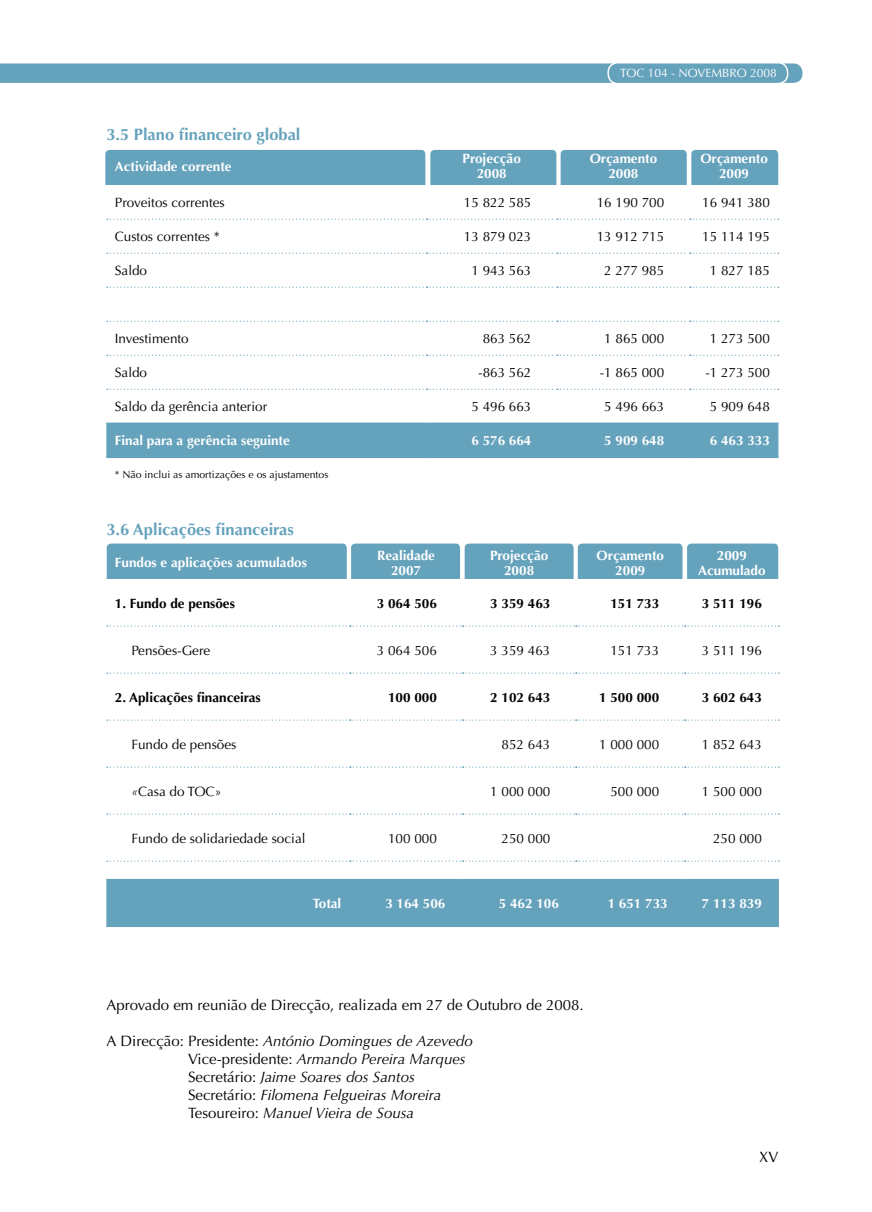
<style>
.page{position:relative;width:872px;height:1212px;background:#fff}
.page>*{position:absolute;margin:0;border:0;box-sizing:border-box;transform-origin:0 0}
.t1{font:700 16.5px "Optima";color:#65a2bc}
.t2{font:italic 15px/18px "Optima";color:#000}
.t3{font:15px "Optima";color:#000}
.t4{font:13.5px "Optima";color:#000}
.t5{font:700 13.5px/15px "Optima";color:#fff;text-align:center}
.t6{font:700 13.5px "Optima";color:#000}
.t7{font:12px "Optima";color:#fff}
.t8{font:10.5px "Optima";color:#000}
.s1{font-style:italic}
.s2{font-style:normal}
</style>
<div class="page">
<svg style="left:0;top:63px;width:803px;height:20px;background:#6aa5be"></svg>
<div style="left:608px;top:63px;width:179px;height:21px;background:#65a2bc;border-radius:10px"></div>
<div style="left:607px;top:62px;width:181px;height:22px;border:2px solid #fff;border-radius:10px"></div>
<div style="left:107px;top:544px;width:240px;height:42px;background:#65a2bc;border-radius:4px"></div>
<div style="left:106px;top:579px;width:241px;height:8px;background:#fff"></div>
<div style="left:351px;top:544px;width:109px;height:42px;background:#65a2bc;border-radius:4px"></div>
<div style="left:351px;top:579px;width:109px;height:8px;background:#fff"></div>
<div style="left:464px;top:544px;width:109px;height:42px;background:#65a2bc;border-radius:4px"></div>
<div style="left:464px;top:579px;width:110px;height:8px;background:#fff"></div>
<div style="left:578px;top:544px;width:104px;height:42px;background:#65a2bc;border-radius:4px"></div>
<div style="left:577px;top:579px;width:105px;height:8px;background:#fff"></div>
<div style="left:687px;top:544px;width:91px;height:42px;background:#65a2bc;border-radius:4px"></div>
<div style="left:687px;top:579px;width:91px;height:8px;background:#fff"></div>
<div style="left:106px;top:880px;width:673px;height:46px;background:#65a2bc"></div>
<svg style="left:107px;top:625px;width:672px;height:2px"></svg>
<svg style="left:107px;top:672px;width:672px;height:2px"></svg>
<svg style="left:107px;top:719px;width:672px;height:2px"></svg>
<svg style="left:107px;top:766px;width:672px;height:2px"></svg>
<svg style="left:107px;top:813px;width:672px;height:2px"></svg>
<svg style="left:107px;top:860px;width:672px;height:2px"></svg>
<hr style="left:106px;top:879px;width:244px;height:1px;background:#65a2bc">
<hr style="left:350px;top:879px;width:112px;height:1px;background:#65a2bc">
<hr style="left:462px;top:879px;width:114px;height:1px;background:#65a2bc">
<hr style="left:576px;top:879px;width:108px;height:1px;background:#65a2bc">
<hr style="left:684px;top:879px;width:95px;height:1px;background:#65a2bc">
<hr style="left:106px;top:926px;width:244px;height:1px;background:#65a2bc">
<hr style="left:350px;top:926px;width:112px;height:1px;background:#65a2bc">
<hr style="left:462px;top:926px;width:114px;height:1px;background:#65a2bc">
<hr style="left:576px;top:926px;width:108px;height:1px;background:#65a2bc">
<hr style="left:684px;top:926px;width:95px;height:1px;background:#65a2bc">
<div style="left:430px;top:150px;width:126px;height:42px;background:#65a2bc;border-radius:4px"></div>
<div style="left:430px;top:185px;width:126px;height:8px;background:#fff"></div>
<div style="left:560px;top:150px;width:126px;height:42px;background:#65a2bc;border-radius:4px"></div>
<div style="left:560px;top:185px;width:127px;height:8px;background:#fff"></div>
<div style="left:691px;top:150px;width:87px;height:42px;background:#65a2bc;border-radius:4px"></div>
<div style="left:691px;top:185px;width:87px;height:8px;background:#fff"></div>
<div style="left:105px;top:150px;width:320px;height:42px;background:#65a2bc;border-radius:4px"></div>
<div style="left:105px;top:185px;width:321px;height:8px;background:#fff"></div>
<div style="left:106px;top:424px;width:672px;height:33px;background:#65a2bc"></div>
<svg style="left:107px;top:219px;width:672px;height:1px"></svg>
<svg style="left:107px;top:253px;width:672px;height:1px"></svg>
<svg style="left:107px;top:287px;width:672px;height:1px"></svg>
<svg style="left:107px;top:321px;width:672px;height:1px"></svg>
<svg style="left:107px;top:355px;width:672px;height:1px"></svg>
<svg style="left:107px;top:389px;width:672px;height:1px"></svg>
<hr style="left:106px;top:423px;width:320px;height:1px;background:#65a2bc">
<hr style="left:426px;top:423px;width:131px;height:1px;background:#65a2bc">
<hr style="left:557px;top:423px;width:133px;height:1px;background:#65a2bc">
<hr style="left:690px;top:423px;width:88px;height:1px;background:#65a2bc">
<hr style="left:106px;top:457px;width:320px;height:1px;background:#65a2bc">
<hr style="left:426px;top:457px;width:131px;height:1px;background:#65a2bc">
<hr style="left:557px;top:457px;width:133px;height:1px;background:#65a2bc">
<hr style="left:690px;top:457px;width:88px;height:1px;background:#65a2bc">
<p class="t7" style="left:620px;top:66px;width:9px">toc</p>
<p class="t7" style="left:648px;top:66px;width:130px">104 - novembro 2008</p>
<p class="t1" style="left:106px;top:124px;width:196px">3.5 Plano financeiro global</p>
<p class="t5" style="left:115px;top:159px;width:118px">Actividade corrente</p>
<p class="t5" style="left:462px;top:152px;width:60px">Projecção<br>2008</p>
<p class="t5" style="left:589px;top:152px;width:69px">Orçamento<br>2008</p>
<p class="t5" style="left:700px;top:152px;width:69px">Orçamento<br>2009</p>
<p class="t4" style="left:115px;top:195px;width:111px">Proveitos correntes</p>
<p class="t4" style="left:464px;top:195px;width:69px">15 822 585</p>
<p class="t4" style="left:597px;top:195px;width:69px">16 190 700</p>
<p class="t4" style="left:702px;top:195px;width:69px">16 941 380</p>
<p class="t4" style="left:115px;top:229px;width:107px">Custos correntes *</p>
<p class="t4" style="left:464px;top:229px;width:69px">13 879 023</p>
<p class="t4" style="left:597px;top:229px;width:69px">13 912 715</p>
<p class="t4" style="left:702px;top:229px;width:69px">15 114 195</p>
<p class="t4" style="left:115px;top:263px;width:34px">Saldo</p>
<p class="t4" style="left:471px;top:263px;width:62px">1 943 563</p>
<p class="t4" style="left:604px;top:263px;width:62px">2 277 985</p>
<p class="t4" style="left:710px;top:263px;width:62px">1 827 185</p>
<p class="t4" style="left:115px;top:331px;width:75px">I nvestimento</p>
<p class="t4" style="left:482px;top:331px;width:50px">863 562</p>
<p class="t4" style="left:604px;top:331px;width:62px">1 865 000</p>
<p class="t4" style="left:710px;top:331px;width:62px">1 273 500</p>
<p class="t4" style="left:115px;top:365px;width:34px">Saldo</p>
<p class="t4" style="left:478px;top:365px;width:55px">-863 562</p>
<p class="t4" style="left:600px;top:365px;width:66px">-1 865 000</p>
<p class="t4" style="left:705px;top:365px;width:66px">-1 273 500</p>
<p class="t4" style="left:115px;top:399px;width:154px">Saldo da gerência anterior</p>
<p class="t4" style="left:471px;top:399px;width:62px">5 496 663</p>
<p class="t4" style="left:604px;top:399px;width:62px">5 496 663</p>
<p class="t4" style="left:710px;top:399px;width:62px">5 909 648</p>
<p class="t5" style="left:115px;top:433px;width:176px">Final para a gerência seguinte</p>
<p class="t5" style="left:471px;top:433px;width:62px">6 576 664</p>
<p class="t5" style="left:604px;top:433px;width:62px">5 909 648</p>
<p class="t5" style="left:710px;top:433px;width:62px">6 463 333</p>
<p class="t8" style="left:115px;top:468px;width:215px">* Não inclui as amortizações e os ajustamentos</p>
<p class="t1" style="left:106px;top:519px;width:189px">3.6 Aplicações financeiras</p>
<p class="t5" style="left:115px;top:555px;width:194px">Fundos e aplicações acumulados</p>
<p class="t5" style="left:377px;top:548px;width:59px">Realidade<br>2007</p>
<p class="t5" style="left:490px;top:548px;width:60px">Projecção<br>2008</p>
<p class="t5" style="left:596px;top:548px;width:69px">Orçamento<br>2009</p>
<p class="t5" style="left:698px;top:548px;width:69px">2009<br>Acumulado</p>
<p class="t6" style="left:115px;top:595px;width:122px">1. Fundo de pensões</p>
<p class="t6" style="left:377px;top:595px;width:62px">3 064 506</p>
<p class="t6" style="left:490px;top:595px;width:62px">3 359 463</p>
<p class="t6" style="left:610px;top:595px;width:50px">151 733</p>
<p class="t6" style="left:702px;top:595px;width:62px">3 511 196</p>
<p class="t4" style="left:131px;top:642px;width:80px">Pensões-Gere</p>
<p class="t4" style="left:377px;top:642px;width:62px">3 064 506</p>
<p class="t4" style="left:490px;top:642px;width:62px">3 359 463</p>
<p class="t4" style="left:610px;top:642px;width:50px">151 733</p>
<p class="t4" style="left:702px;top:642px;width:62px">3 511 196</p>
<p class="t6" style="left:115px;top:689px;width:147px">2. Aplicações financeiras</p>
<p class="t6" style="left:388px;top:689px;width:50px">100 000</p>
<p class="t6" style="left:490px;top:689px;width:62px">2 102 643</p>
<p class="t6" style="left:599px;top:689px;width:62px">1 500 000</p>
<p class="t6" style="left:702px;top:689px;width:62px">3 602 643</p>
<p class="t4" style="left:131px;top:736px;width:107px">Fundo de pensões</p>
<p class="t4" style="left:501px;top:736px;width:50px">852 643</p>
<p class="t4" style="left:599px;top:736px;width:62px">1 000 000</p>
<p class="t4" style="left:702px;top:736px;width:62px">1 852 643</p>
<p class="t4" style="left:131px;top:783px;width:92px"><span class="s1">«</span>Casa do TOC»</p>
<p class="t4" style="left:490px;top:783px;width:62px">1 000 000</p>
<p class="t4" style="left:610px;top:783px;width:50px">500 000</p>
<p class="t4" style="left:702px;top:783px;width:62px">1 500 000</p>
<p class="t4" style="left:131px;top:830px;width:176px">Fundo de solidariedade social</p>
<p class="t4" style="left:388px;top:830px;width:50px">100 000</p>
<p class="t4" style="left:501px;top:830px;width:50px">250 000</p>
<p class="t4" style="left:713px;top:830px;width:50px">250 000</p>
<p class="t5" style="left:313px;top:896px;width:30px">Total</p>
<p class="t5" style="left:385px;top:896px;width:62px">3 164 506</p>
<p class="t5" style="left:499px;top:896px;width:62px">5 462 106</p>
<p class="t5" style="left:607px;top:896px;width:62px">1 651 733</p>
<p class="t5" style="left:702px;top:896px;width:62px">7 113 839</p>
<p class="t3" style="left:106px;top:996px;width:479px">Aprovado em reunião de Direcção, realizada em 27 de Outubro de 2008.</p>
<p class="t2" style="left:188px;top:1032px;width:286px;text-indent:-82px"><span class="s2">A Direcção: Presidente:</span> António Domingues de Azevedo <span class="s2">Vice-presidente:</span> Armando Pereira Marques <span class="s2">Secretário:</span> Jaime Soares dos Santos <span class="s2">Secretário:</span> Filomena Felgueiras Moreira <span class="s2">Tesoureiro:</span> Manuel Vieira de Sousa</p>
<p class="t3" style="left:759px;top:1148px;width:20px">XV</p>
</div>
